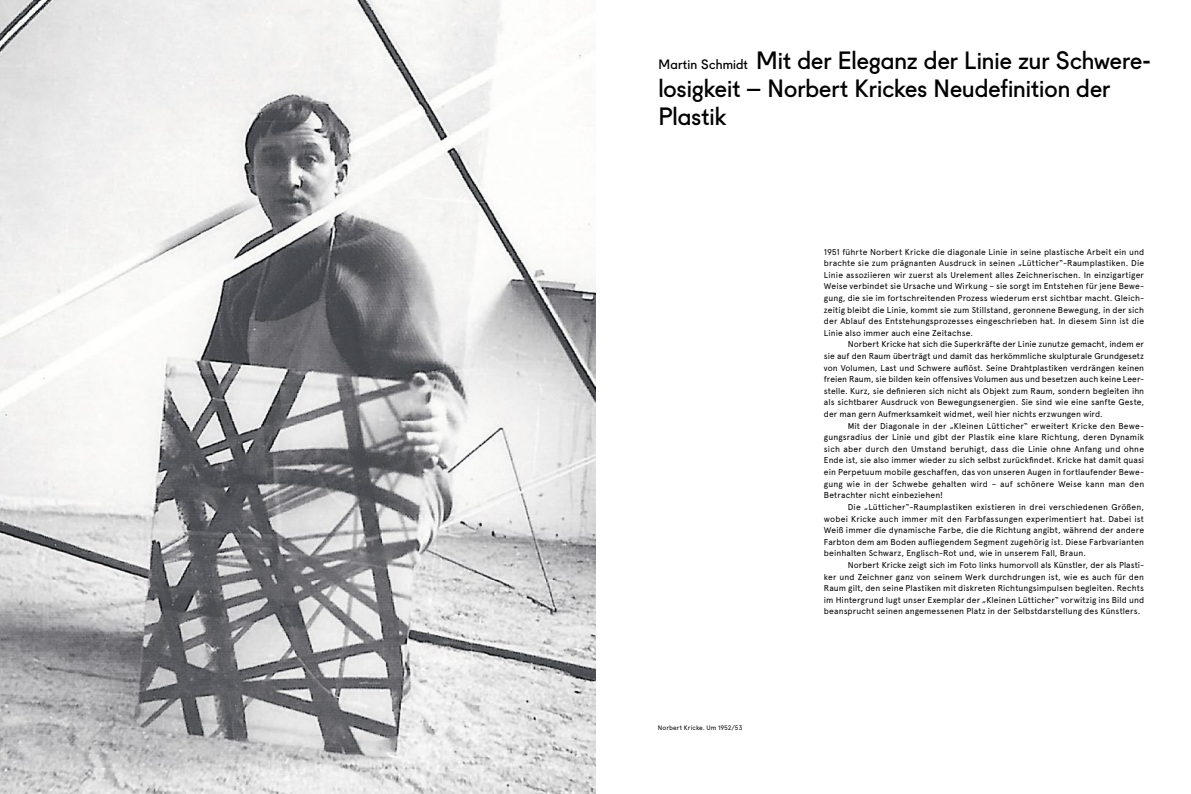
<style>
.page{position:relative;width:1191px;height:794px;background:#fff}
.page>*{position:absolute;margin:0;border:0;box-sizing:border-box;transform-origin:0 0}
.t1{font:24px/28px "Fugue";letter-spacing:.005em;color:#000}
.t2{font:8.5px/11.6px "Apercu Pro";letter-spacing:.01em;color:#000;text-align:justify}
.t3{font:6.5px "Apercu Pro";letter-spacing:.01em;color:#000}
.s1{font-size:13px}
</style>
<div class="page">
<img style="left:0;top:0;width:595px;height:794px">
<h1 class="t1" style="left:658px;top:44px;width:494px"><span class="s1">Martin Schmidt</span> Mit der Eleganz der Linie zur Schwere&shy;losigkeit – Norbert Krickes Neudefinition der<br>Plastik</h1>
<p class="t3" style="left:658px;top:723px;width:86px">Norbert Kricke. Um 1952/53</p>
<p class="t2" style="left:824px;top:245px;width:322px">1951 führte Norbert Kricke die diagonale Linie in seine plastische Arbeit ein und brachte sie zum prägnanten Ausdruck in seinen „Lütticher“-Raumplastiken. Die Linie assoziieren wir zuerst als Urelement alles Zeichnerischen. In einzigartiger Weise verbindet sie Ursache und Wirkung – sie sorgt im Entstehen für jene Bewe&shy;gung, die sie im fortschreitenden Prozess wiederum erst sichtbar macht. Gleich&shy;zeitig bleibt die Linie, kommt sie zum Stillstand, geronnene Bewegung, in der sich der Ablauf des Entstehungsprozesses eingeschrieben hat. In diesem Sinn ist die Linie also immer auch eine Zeitachse.</p>
<p class="t2" style="left:824px;top:338px;width:322px;text-indent:24px">Norbert Kricke hat sich die Superkräfte der Linie zunutze gemacht, indem er sie auf den Raum überträgt und damit das herkömmliche skulpturale Grundgesetz von Volumen, Last und Schwere auflöst. Seine Drahtplastiken verdrängen keinen freien Raum, sie bilden kein offensives Volumen aus und besetzen auch keine Leer&shy;stelle. Kurz, sie definieren sich nicht als Objekt zum Raum, sondern begleiten ihn als sichtbarer Ausdruck von Bewegungsenergien. Sie sind wie eine sanfte Geste, der man gern Aufmerksamkeit widmet, weil hier nichts erzwungen wird.</p>
<p class="t2" style="left:824px;top:419px;width:322px;text-indent:24px">Mit der Diagonale in der „Kleinen Lütticher“ erweitert Kricke den Bewe&shy;gungsradius der Linie und gibt der Plastik eine klare Richtung, deren Dynamik sich aber durch den Umstand beruhigt, dass die Linie ohne Anfang und ohne Ende ist, sie also immer wieder zu sich selbst zurückfindet. Kricke hat damit quasi ein Perpetuum mobile geschaffen, das von unseren Augen in fortlaufender Bewe&shy;gung wie in der Schwebe gehalten wird – auf schönere Weise kann man den Betrachter nicht einbeziehen!</p>
<p class="t2" style="left:824px;top:500px;width:322px;text-indent:24px">Die „Lütticher“-Raumplastiken existieren in drei verschiedenen Größen, wobei Kricke auch immer mit den Farbfassungen experimentiert hat. Dabei ist Weiß immer die dynamische Farbe, die die Richtung angibt, während der andere Farbton dem am Boden aufliegendem Segment zugehörig ist. Diese Farbvarianten beinhalten Schwarz, Englisch-Rot und, wie in unserem Fall, Braun.</p>
<p class="t2" style="left:824px;top:558px;width:322px;text-indent:24px">Norbert Kricke zeigt sich im Foto links humorvoll als Künstler, der als Plasti&shy;ker und Zeichner ganz von seinem Werk durchdrungen ist, wie es auch für den Raum gilt, den seine Plastiken mit diskreten Richtungsimpulsen begleiten. Rechts im Hintergrund lugt unser Exemplar der „Kleinen Lütticher“ vorwitzig ins Bild und beansprucht seinen angemessenen Platz in der Selbstdarstellung des Künstlers.</p>
</div>
